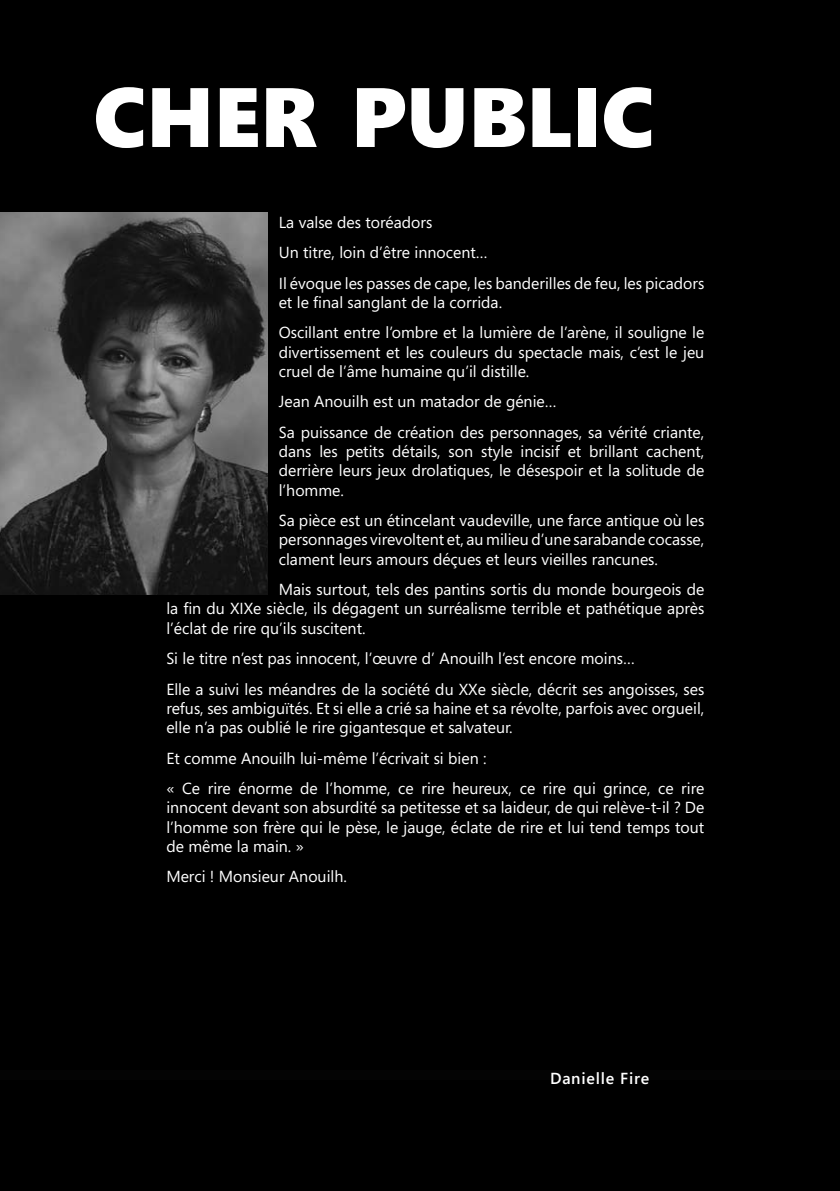
<style>
.page{position:relative;width:840px;height:1191px;background:#fff}
.page>*{position:absolute;margin:0;border:0;box-sizing:border-box;transform-origin:0 0}
.t1{font:900 84px "Segoe";color:#fff}
.t2{font:16px/19.2px "Segoe";color:#fff}
.t3{font:600 16px "Segoe";letter-spacing:.05em;color:#fff}
</style>
<div class="page">
<div style="left:0;top:0;width:839px;height:1191px;background:#000"></div>
<div style="left:0;top:1071px;width:839px;height:11px;background:#040404"></div>
<div style="left:0;top:1080px;width:839px;height:6px;background:#000"></div>
<img style="left:0;top:213px;width:267px;height:381px">
<h1 class="t1" style="left:93px;top:58px;width:562px">CHER PUBLIC</h1>
<p class="t2" style="left:278px;top:206px;width:427px;line-height:30.6px">La valse des toréadors<br>Un titre, loin d’être innocent…<br>Il évoque les passes de cape, les banderilles de feu, les picadors</p>
<p class="t2" style="left:278px;top:286px;width:427px;line-height:30.6px">et le final sanglant de la corrida.<br>Oscillant entre l’ombre et la lumière de l’arène, il souligne le</p>
<p class="t2" style="left:278px;top:342px;width:427px">divertissement et les couleurs du spectacle mais, c’est le jeu cruel de l’âme humaine qu’il distille.</p>
<p class="t2" style="left:278px;top:386px;width:427px;line-height:30.6px">Jean Anouilh est un matador de génie…<br>Sa puissance de création des personnages, sa vérité criante,</p>
<p class="t2" style="left:278px;top:441px;width:427px;text-align:justify">dans les petits détails, son style incisif et brillant cachent, derrière leurs jeux drolatiques, le désespoir et la solitude de l’homme.</p>
<p class="t2" style="left:278px;top:510px;width:427px;text-align:justify">Sa pièce est un étincelant vaudeville, une farce antique où les personnages virevoltent et, au milieu d’une sarabande cocasse, clament leurs amours déçues et leurs vieilles rancunes.</p>
<p class="t2" style="left:166px;top:579px;width:539px;text-align:justify;text-indent:112px">Mais surtout, tels des pantins sortis du monde bourgeois de la fin du XIXe siècle, ils dégagent un surréalisme terrible et pathétique après l’éclat de rire qu’ils suscitent.</p>
<p class="t2" style="left:166px;top:642px;width:539px;line-height:30.6px">Si le titre n’est pas innocent, l’œuvre d’ Anouilh l’est encore moins…<br>Elle a suivi les méandres de la société du XXe siècle, décrit ses angoisses, ses</p>
<p class="t2" style="left:166px;top:698px;width:539px">refus, ses ambiguïtés. Et si elle a crié sa haine et sa révolte, parfois avec orgueil, elle n’a pas oublié le rire gigantesque et salvateur.</p>
<p class="t2" style="left:166px;top:742px;width:539px;line-height:30.6px">Et comme Anouilh lui-même l’écrivait si bien :<br>« Ce rire énorme de l’homme, ce rire heureux, ce rire qui grince, ce rire</p>
<p class="t2" style="left:166px;top:797px;width:539px;text-align:justify">innocent devant son absurdité sa petitesse et sa laideur, de qui relève-t-il ? De l’homme son frère qui le pèse, le jauge, éclate de rire et lui tend temps tout de même la main. »</p>
<p class="t2" style="left:166px;top:866px;width:182px">Merci ! Monsieur Anouilh.</p>
<p class="t3" style="left:549px;top:1067px;width:101px">Danielle Fire</p>
</div>
